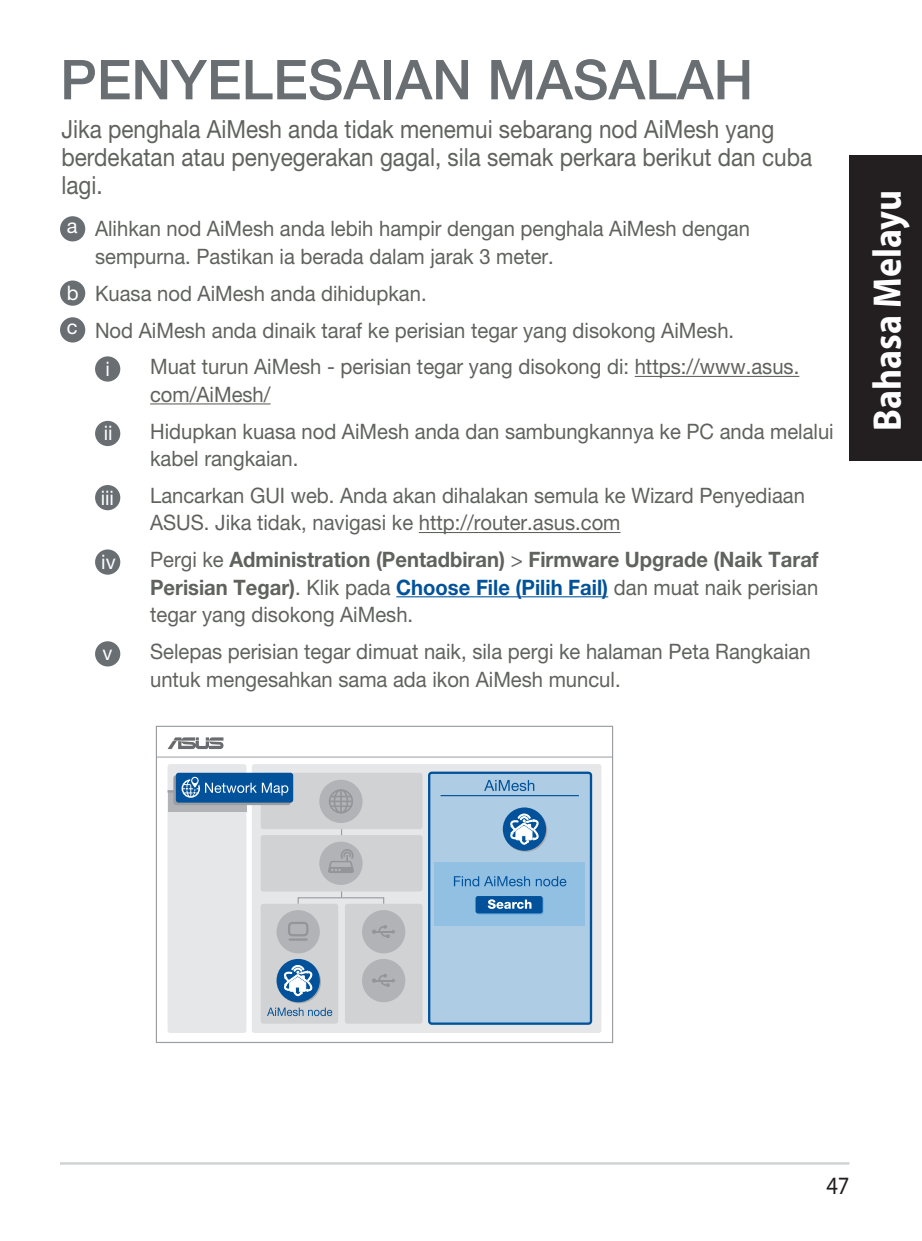
<style>
.page{position:relative;width:922px;height:1241px;background:#fff}
.page>*{position:absolute;margin:0;border:0;box-sizing:border-box;transform-origin:0 0}
.WL_Heading_1{font:500 55px "Helvetica Neue LT Pro";color:#696e73}
.t1{font:700 40px "Myriad Pro";color:#fff;scale:.9 1}
.WL_Header_3{font:25px/27.5px "Helvetica Neue LT Pro";color:#5f625d;scale:.9 1}
.t2{font:25px "Myriad Pro";color:#231f20;scale:.9 1}
.WL_List{font:21.25px/27.5px "Helvetica Neue LT Pro";color:#5f625d;scale:.95 1}
.WL_List-2{font:700 21.25px/27.5px "Helvetica Neue LT Pro";color:#5f625d;text-align:justify;scale:.95 1}
.WL_Step_No{font:20px "Helvetica Neue LT Pro";color:#fff}
.s1{font-weight:400}
.s2{color:#01529a}
</style>
<div class="page">
<div style="left:849px;top:156px;width:72px;height:305px;background:#231f20"></div>
<hr style="left:60px;top:1161px;width:789px;height:3px;background:#d1d2d4">
<hr style="left:634px;top:376px;width:165px;height:1px;background:#5f625d">
<hr style="left:150px;top:403px;width:120px;height:1px;background:#5f625d">
<hr style="left:418px;top:532px;width:202px;height:1px;background:#5f625d">
<hr style="left:396px;top:596px;width:125px;height:1px;background:#01529a">
<hr style="left:521px;top:596px;width:87px;height:1px;background:#01529a">
<div style="left:60px;top:216px;width:25px;height:25px;background:#696e73;border-radius:50%"></div>
<div style="left:60px;top:280px;width:25px;height:26px;background:#696e73;border-radius:50%"></div>
<div style="left:60px;top:317px;width:25px;height:25px;background:#696e73;border-radius:50%"></div>
<div style="left:95px;top:356px;width:25px;height:25px;background:#696e73;border-radius:50%"></div>
<div style="left:95px;top:421px;width:25px;height:25px;background:#696e73;border-radius:50%"></div>
<div style="left:95px;top:485px;width:25px;height:25px;background:#696e73;border-radius:50%"></div>
<div style="left:95px;top:549px;width:25px;height:25px;background:#696e73;border-radius:50%"></div>
<div style="left:95px;top:641px;width:25px;height:25px;background:#696e73;border-radius:50%"></div>
<div style="left:156px;top:725px;width:457px;height:317px;border:1px solid #9a9da2"></div>
<hr style="left:156px;top:756px;width:456px;height:1px;background:#9a9da2">
<svg style="left:167px;top:737px;width:56px;height:12px"></svg>
<div style="left:252px;top:764px;width:349px;height:268px;background:#e6e7e9;border-radius:3px"></div>
<div style="left:167px;top:764px;width:79px;height:268px;background:#e6e7e9;border-radius:3px"></div>
<div style="left:167px;top:791px;width:79px;height:20px;background:#b2b3b7"></div>
<svg style="left:167px;top:790px;width:6px;height:2px"></svg>
<div style="left:260px;top:772px;width:162px;height:57px;background:#d1d2d4;border-radius:3px"></div>
<div style="left:429px;top:772px;width:162px;height:251px;background:#aecde5;border-radius:3px"></div>
<div style="left:428px;top:771px;width:164px;height:253px;border:2px solid #01529a;border-radius:3px"></div>
<div style="left:260px;top:835px;width:162px;height:56px;background:#d1d2d4;border-radius:3px"></div>
<div style="left:260px;top:903px;width:78px;height:120px;background:#d1d2d4;border-radius:3px"></div>
<div style="left:345px;top:903px;width:77px;height:120px;background:#d1d2d4;border-radius:3px"></div>
<div style="left:173px;top:775px;width:117px;height:30px;background:linear-gradient(to bottom,#80909f,#8f98a1);border-radius:3px"></div>
<div style="left:176px;top:772px;width:117px;height:30px;background:#01529a;border-radius:3px"></div>
<svg style="left:181px;top:776px;width:107px;height:21px"></svg>
<div style="left:297px;top:897px;width:87px;height:7px;border:1px solid #9a9da2"></div>
<div style="left:319px;top:779px;width:43px;height:43px;background:#b2b3b7;border-radius:50%"></div>
<div style="left:319px;top:841px;width:43px;height:43px;background:#b2b3b7;border-radius:50%"></div>
<div style="left:276px;top:909px;width:44px;height:44px;background:#b2b3b7;border-radius:50%"></div>
<div style="left:362px;top:909px;width:43px;height:44px;background:#b2b3b7;border-radius:50%"></div>
<svg style="left:277px;top:959px;width:44px;height:44px"></svg>
<svg style="left:267px;top:1007px;width:65px;height:8px"></svg>
<svg style="left:329px;top:789px;width:24px;height:24px"></svg>
<svg style="left:502px;top:807px;width:44px;height:44px"></svg>
<svg style="left:328px;top:849px;width:26px;height:24px"></svg>
<svg style="left:288px;top:922px;width:20px;height:14px"></svg>
<hr style="left:288px;top:938px;width:20px;height:2px;background:#939598">
<svg style="left:372px;top:925px;width:23px;height:12px"></svg>
<div style="left:362px;top:958px;width:43px;height:44px;background:#b2b3b7;border-radius:50%"></div>
<svg style="left:372px;top:974px;width:23px;height:12px"></svg>
<svg style="left:484px;top:780px;width:50px;height:11px"></svg>
<hr style="left:440px;top:795px;width:138px;height:1px;background:#01529a">
<div style="left:434px;top:862px;width:151px;height:63px;background:#92c0e3"></div>
<svg style="left:454px;top:876px;width:112px;height:10px"></svg>
<svg style="left:476px;top:897px;width:68px;height:17px"></svg>
<div style="left:475px;top:895px;width:67px;height:18px;background:#01529a;border-radius:2px"></div>
<svg style="left:487px;top:899px;width:44px;height:9px"></svg>
<div style="left:276px;top:958px;width:44px;height:44px;background:#01529a;border-radius:50%"></div>
<svg style="left:284px;top:965px;width:29px;height:30px"></svg>
<svg style="left:504px;top:808px;width:43px;height:43px"></svg>
<div style="left:502px;top:807px;width:44px;height:43px;background:#01529a;border-radius:50%"></div>
<svg style="left:510px;top:813px;width:29px;height:31px"></svg>
<p class="WL_Heading_1" style="left:60px;top:47px;width:694px">PENYELESAIAN MASALAH</p>
<p class="WL_Header_3" style="left:61px;top:115px;width:835px">Jika penghala AiMesh anda tidak menemui sebarang nod AiMesh yang berdekatan atau penyegerakan gagal, sila semak perkara berikut dan cuba lagi.</p>
<p class="WL_Step_No" style="left:67px;top:214px;width:12px">a</p>
<p class="WL_List" style="left:95px;top:215px;width:690px">Alihkan nod AiMesh anda lebih hampir dengan penghala AiMesh dengan sempurna. Pastikan ia berada dalam jarak 3 meter.</p>
<p class="WL_Step_No" style="left:67px;top:281px;width:13px">b</p>
<p class="WL_List" style="left:95px;top:279px;width:350px">Kuasa nod AiMesh anda dihidupkan.</p>
<p class="WL_Step_No" style="left:67px;top:315px;width:12px">c</p>
<p class="WL_List" style="left:95px;top:316px;width:674px">Nod AiMesh anda dinaik taraf ke perisian tegar yang disokong AiMesh.</p>
<p class="WL_Step_No" style="left:106px;top:357px;width:6px">i</p>
<p class="WL_List" style="left:150px;top:352px;width:684px">Muat turun AiMesh - perisian tegar yang disokong di: https://www.asus. com/AiMesh/</p>
<p class="WL_Step_No" style="left:104px;top:421px;width:10px">ii</p>
<p class="WL_List" style="left:150px;top:417px;width:721px">Hidupkan kuasa nod AiMesh anda dan sambungkannya ke PC anda melalui kabel rangkaian.</p>
<p class="WL_Step_No" style="left:101px;top:485px;width:15px">iii</p>
<p class="WL_List" style="left:150px;top:481px;width:690px">Lancarkan GUI web. Anda akan dihalakan semula ke Wizard Penyediaan<br>ASUS. Jika tidak, navigasi ke http://router.asus.com</p>
<p class="WL_Step_No" style="left:101px;top:549px;width:16px">iv</p>
<p class="WL_List-2" style="left:150px;top:545px;width:705px"><span class="s1">Pergi ke</span> Administration (Pentadbiran) <span class="s1">&gt;</span> Firmware Upgrade (Naik Taraf Perisian Tegar)<span class="s1">. Klik pada</span> <span class="s2">Choose File (Pilih Fail)</span> <span class="s1">dan muat naik perisian tegar yang disokong AiMesh.</span></p>
<p class="WL_Step_No" style="left:102px;top:640px;width:11px">v</p>
<p class="WL_List" style="left:150px;top:637px;width:696px">Selepas perisian tegar dimuat naik, sila pergi ke halaman Peta Rangkaian untuk mengesahkan sama ada ikon AiMesh muncul.</p>
<h2 class="t1" style="left:860px;top:430px;width:269px;rotate:-90deg">Bahasa Melayu</h2>
<p class="t2" style="left:826px;top:1169px;width:27px">47</p>
</div>
